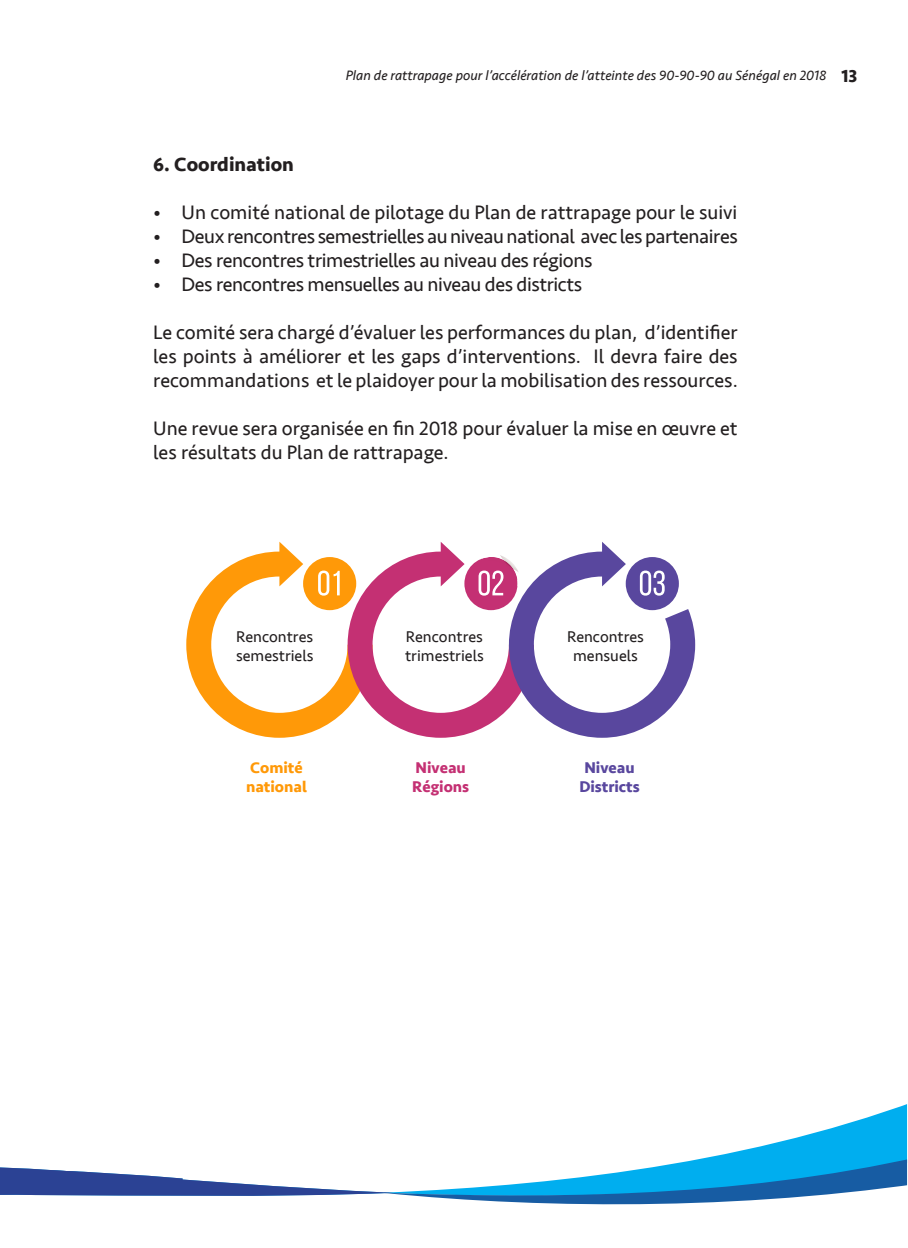
<style>
.page{position:relative;width:908px;height:1248px;background:#fff}
.page>*{position:absolute;margin:0;border:0;box-sizing:border-box;transform-origin:0 0}
.t1{font:20px/24px "Seravek";letter-spacing:-.005em;color:#231f20;text-align:justify}
.t2{font:700 20px "Seravek";color:#231f20}
.t3{font:700 18px "Seravek";color:#231f20}
.t4{font:16px/19.2px "Seravek";color:#231f20}
.t5{font:700 16px/19.2px "Seravek";color:#59479e;text-align:center}
.t6{font:700 16px/19.2px "Seravek";color:#ff9908}
.t7{font:700 16px/19.2px "Seravek";color:#c43073}
.t8{font:italic 14px "Seravek";color:#231f20}
</style>
<div class="page">
<svg style="left:862px;top:1104px;width:44px;height:15px"></svg>
<svg style="left:0;top:1119px;width:906px;height:86px"></svg>
<svg style="left:186px;top:541px;width:508px;height:196px"></svg>
<p class="t8" style="left:345px;top:67px;width:482px">Plan de rattrapage pour l’accélération de l’atteinte des 90-90-90 au Sénégal en 2018</p>
<p class="t3" style="left:841px;top:66px;width:17px">13</p>
<p class="t2" style="left:153px;top:153px;width:142px">6. Coordination</p>
<p class="t1" style="left:153px;top:201px;width:585px">• Un comité national de pilotage du Plan de rattrapage pour le suivi</p>
<p class="t1" style="left:153px;top:225px;width:585px">• Deux rencontres semestrielles au niveau national avec les partenaires</p>
<p class="t1" style="left:153px;top:249px;width:440px">• Des rencontres trimestrielles au niveau des régions</p>
<p class="t1" style="left:153px;top:273px;width:430px">• Des rencontres mensuelles au niveau des districts</p>
<p class="t1" style="left:153px;top:321px;width:585px">Le comité sera chargé d’évaluer les performances du plan, d’identifier les points à améliorer et les gaps d’interventions. Il devra faire des recommandations et le plaidoyer pour la mobilisation des ressources.</p>
<p class="t1" style="left:153px;top:417px;width:585px">Une revue sera organisée en fin 2018 pour évaluer la mise en œuvre et les résultats du Plan de rattrapage.</p>
<p class="t4" style="left:236px;top:627px;width:79px">Rencontres semestriels</p>
<p class="t4" style="left:405px;top:627px;width:80px">Rencontres trimestriels</p>
<p class="t4" style="left:566px;top:627px;width:78px;text-align:center">Rencontres mensuels</p>
<p class="t6" style="left:246px;top:758px;width:62px">Comité national</p>
<p class="t7" style="left:412px;top:758px;width:58px">Niveau<br>Régions</p>
<p class="t5" style="left:579px;top:758px;width:62px">Niveau<br>Districts</p>
</div>
